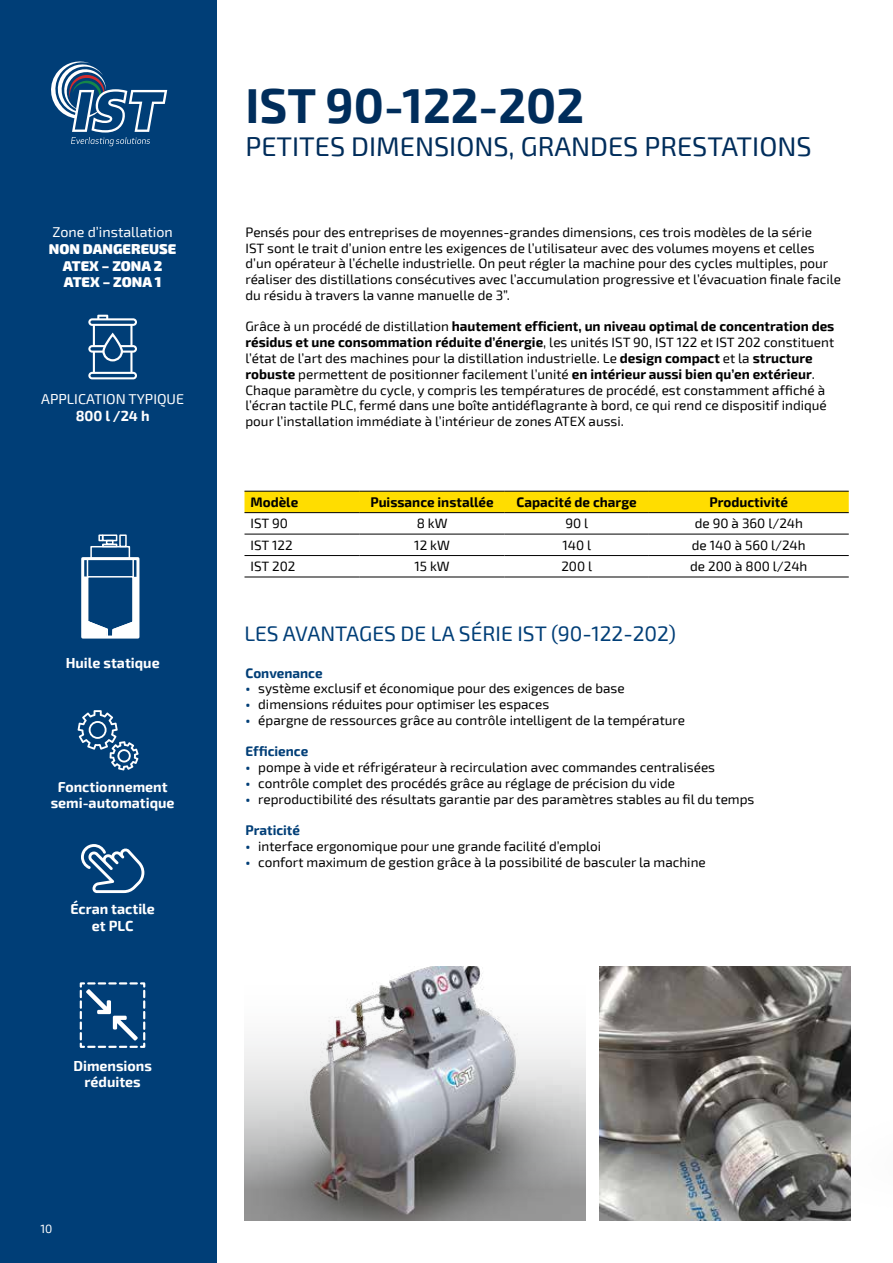
<style>
.page{position:relative;width:893px;height:1263px;background:#fff}
.page>*{position:absolute;margin:0;border:0;box-sizing:border-box;transform-origin:0 0}
.t1{font:700 48px "Exo 2";color:#002d5b}
.t2{font:27px "Exo 2";color:#002d5b}
.t3{font:21px "Exo 2";color:#003e77}
.t4{font:700 14.25px/16.5px "Exo 2";color:#fff;text-align:center}
.t5{font:14.25px "Exo 2";color:#fff}
.t6{font:900 14.25px/16.5px "Exo 2";color:#fff;text-align:center}
.t7{font:13.5px/15.8px "Exo 2";color:#000}
.t8{font:700 13.5px "Exo 2";color:#000}
.t9{font:700 13.5px "Exo 2";color:#003e77}
.t10{font:12px "Exo 2";color:#fff}
.s1{font-weight:700}
.s2{font-weight:700;color:#003e77}
</style>
<div class="page">
<img style="left:244px;top:966px;width:341px;height:254px">
<div style="left:0;top:0;width:217px;height:1263px;background:#003e77"></div>
<svg style="left:88px;top:315px;width:49px;height:64px"></svg>
<svg style="left:78px;top:710px;width:61px;height:60px"></svg>
<svg style="left:81px;top:844px;width:63px;height:49px"></svg>
<svg style="left:51px;top:61px;width:116px;height:85px"></svg>
<img style="left:816px;top:966px;width:35px;height:255px">
<svg style="left:79px;top:982px;width:67px;height:66px"></svg>
<img style="left:600px;top:966px;width:250px;height:254px">
<div style="left:81px;top:557px;width:58px;height:81px;border:3px solid #fff"></div>
<div style="left:90px;top:546px;width:40px;height:13px;border:2px solid #fff"></div>
<div style="left:119px;top:534px;width:8px;height:13px;border:2px solid #fff"></div>
<div style="left:102px;top:534px;width:15px;height:7px;border:2px solid #fff"></div>
<div style="left:102px;top:544px;width:15px;height:3px;border:2px solid #fff"></div>
<div style="left:106px;top:540px;width:8px;height:5px;border:2px solid #fff"></div>
<svg style="left:98px;top:534px;width:5px;height:7px"></svg>
<svg style="left:82px;top:557px;width:55px;height:81px"></svg>
<div style="left:244px;top:492px;width:605px;height:20px;background:#fd0"></div>
<hr style="left:244px;top:491px;width:116px;height:1px;background:#000">
<hr style="left:360px;top:491px;width:144px;height:1px;background:#000">
<hr style="left:504px;top:491px;width:145px;height:1px;background:#000">
<hr style="left:649px;top:491px;width:200px;height:1px;background:#000">
<hr style="left:244px;top:512px;width:116px;height:1px;background:#000">
<hr style="left:360px;top:512px;width:144px;height:1px;background:#000">
<hr style="left:504px;top:512px;width:145px;height:1px;background:#000">
<hr style="left:649px;top:512px;width:200px;height:1px;background:#000">
<hr style="left:244px;top:534px;width:116px;height:1px;background:#000">
<hr style="left:360px;top:534px;width:144px;height:1px;background:#000">
<hr style="left:504px;top:534px;width:145px;height:1px;background:#000">
<hr style="left:649px;top:534px;width:200px;height:1px;background:#000">
<hr style="left:244px;top:555px;width:116px;height:1px;background:#000">
<hr style="left:360px;top:555px;width:144px;height:1px;background:#000">
<hr style="left:504px;top:555px;width:145px;height:1px;background:#000">
<hr style="left:649px;top:555px;width:200px;height:1px;background:#000">
<hr style="left:244px;top:577px;width:116px;height:1px;background:#000">
<hr style="left:360px;top:577px;width:144px;height:1px;background:#000">
<hr style="left:504px;top:577px;width:145px;height:1px;background:#000">
<hr style="left:649px;top:577px;width:200px;height:1px;background:#000">
<p class="t5" style="left:52px;top:224px;width:122px">Zone d’installation</p>
<p class="t6" style="left:49px;top:241px;width:129px">NON DANGEREUSE<br>ATEX – ZONA 2<br>ATEX – ZONA 1</p>
<p class="t5" style="left:41px;top:391px;width:144px">APPLICATION TYPIQUE</p>
<p class="t4" style="left:76px;top:408px;width:75px">800 l /24 h</p>
<p class="t4" style="left:66px;top:655px;width:95px">Huile statique</p>
<p class="t4" style="left:51px;top:779px;width:125px">Fonctionnement semi-automatique</p>
<p class="t4" style="left:70px;top:901px;width:86px">Écran tactile et PLC</p>
<p class="t4" style="left:73px;top:1058px;width:80px">Dimensions réduites</p>
<p class="t10" style="left:40px;top:1222px;width:14px">10</p>
<h1 class="t1" style="left:245px;top:77px;width:340px">IST 90-122-202</h1>
<h2 class="t2" style="left:245px;top:131px;width:568px">PETITES DIMENSIONS, GRANDES PRESTATIONS</h2>
<p class="t7" style="left:245px;top:225px;width:597px">Pensés pour des entreprises de moyennes-grandes dimensions, ces trois modèles de la série<br>IST sont le trait d’union entre les exigences de l’utilisateur avec des volumes moyens et celles d’un opérateur à l’échelle industrielle. On peut régler la machine pour des cycles multiples, pour réaliser des distillations consécutives avec l’accumulation progressive et l’évacuation finale facile du résidu à travers la vanne manuelle de 3”.</p>
<p class="t7" style="left:245px;top:319px;width:590px">Grâce à un procédé de distillation <span class="s1">hautement efficient, un niveau optimal de concentration des résidus et une consommation réduite d’énergie</span>, les unités IST 90, IST 122 et IST 202 constituent l’état de l’art des machines pour la distillation industrielle. Le <span class="s1">design compact</span> et la <span class="s1">structure robuste</span> permettent de positionner facilement l’unité <span class="s1">en intérieur aussi bien qu’en extérieur</span>.<br>Chaque paramètre du cycle, y compris les températures de procédé, est constamment affiché à l’écran tactile PLC, fermé dans une boîte antidéflagrante à bord, ce qui rend ce dispositif indiqué pour l’installation immédiate à l’intérieur de zones ATEX aussi.</p>
<p class="t8" style="left:250px;top:494px;width:49px">Modèle</p>
<p class="t8" style="left:370px;top:494px;width:125px">Puissance installée</p>
<p class="t8" style="left:517px;top:494px;width:122px">Capacité de charge</p>
<p class="t8" style="left:710px;top:494px;width:80px">Productivité</p>
<p class="t7" style="left:250px;top:516px;width:39px">IST 90</p>
<p class="t7" style="left:417px;top:516px;width:32px">8 kW</p>
<p class="t7" style="left:565px;top:516px;width:24px">90 l</p>
<p class="t7" style="left:695px;top:516px;width:110px">de 90 à 360 l/24h</p>
<p class="t7" style="left:250px;top:537px;width:44px">IST 122</p>
<p class="t7" style="left:414px;top:537px;width:37px">12 kW</p>
<p class="t7" style="left:562px;top:537px;width:30px">140 l</p>
<p class="t7" style="left:692px;top:537px;width:115px">de 140 à 560 l/24h</p>
<p class="t7" style="left:250px;top:559px;width:46px">IST 202</p>
<p class="t7" style="left:414px;top:559px;width:37px">15 kW</p>
<p class="t7" style="left:561px;top:559px;width:32px">200 l</p>
<p class="t7" style="left:690px;top:559px;width:119px">de 200 à 800 l/24h</p>
<h3 class="t3" style="left:244px;top:621px;width:433px">LES AVANTAGES DE LA SÉRIE IST (90-122-202)</h3>
<p class="t9" style="left:245px;top:665px;width:79px">Convenance</p>
<p class="t7" style="left:245px;top:681px;width:381px"><span class="s2">•</span> système exclusif et économique pour des exigences de base</p>
<p class="t7" style="left:245px;top:697px;width:305px"><span class="s2">•</span> dimensions réduites pour optimiser les espaces</p>
<p class="t7" style="left:245px;top:712px;width:441px"><span class="s2">•</span> épargne de ressources grâce au contrôle intelligent de la température</p>
<p class="t9" style="left:245px;top:743px;width:64px">Efficience</p>
<p class="t7" style="left:245px;top:760px;width:471px"><span class="s2">•</span> pompe à vide et réfrigérateur à recirculation avec commandes centralisées</p>
<p class="t7" style="left:245px;top:775px;width:431px"><span class="s2">•</span> contrôle complet des procédés grâce au réglage de précision du vide</p>
<p class="t7" style="left:245px;top:791px;width:510px"><span class="s2">•</span> reproductibilité des résultats garantie par des paramètres stables au fil du temps</p>
<p class="t9" style="left:245px;top:822px;width:56px">Praticité</p>
<p class="t7" style="left:245px;top:838px;width:357px"><span class="s2">•</span> interface ergonomique pour une grande facilité d’emploi</p>
<p class="t7" style="left:245px;top:854px;width:462px"><span class="s2">•</span> confort maximum de gestion grâce à la possibilité de basculer la machine</p>
</div>
